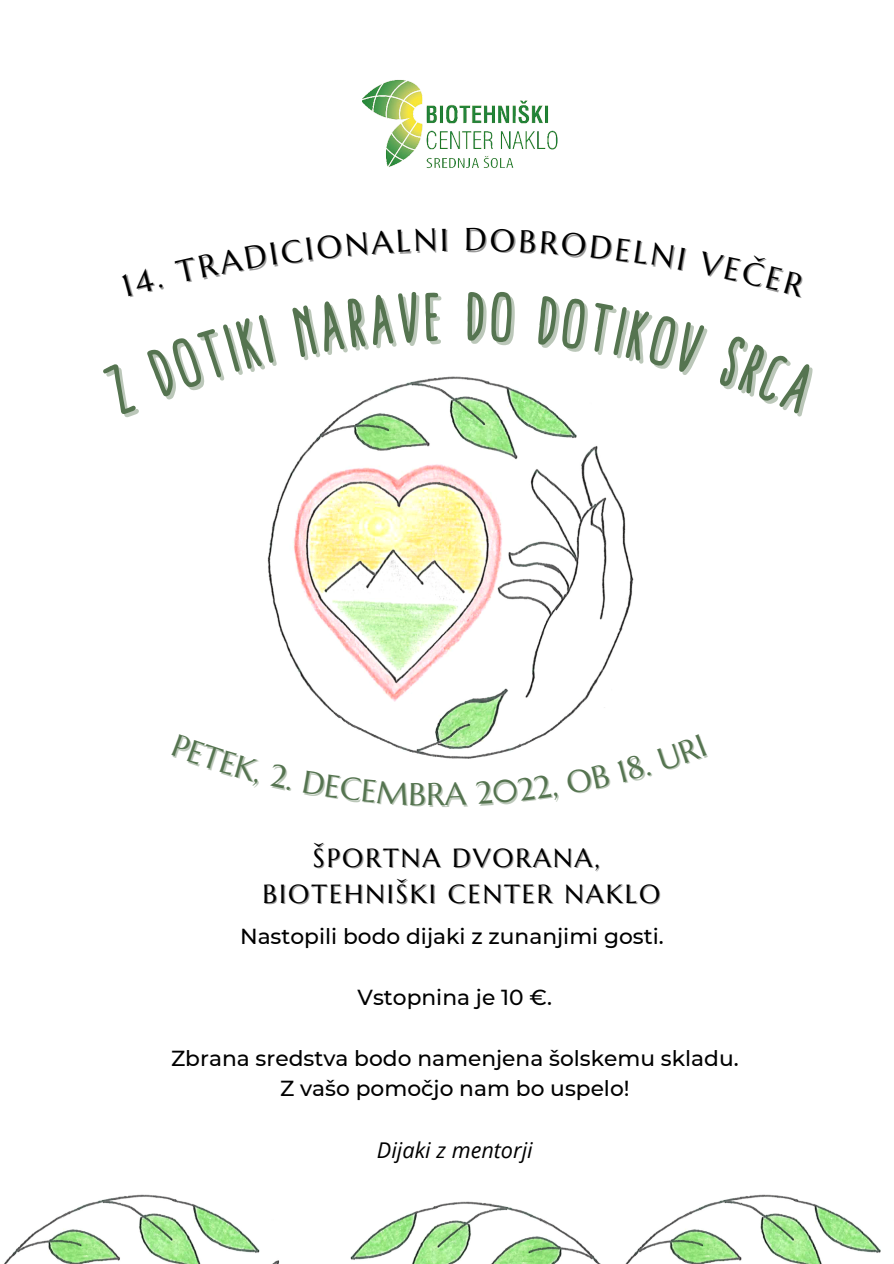
<style>
.page{position:relative;width:894px;height:1264px;background:#fff}
.page>*{position:absolute;margin:0;border:0;box-sizing:border-box;transform-origin:0 0}
.t1{font:31.5px "Marcellus";color:#557450}
.t2{font:26.25px/36px "Marcellus";letter-spacing:.08em;color:#000;text-align:center}
.t3{font:500 21.75px/30.5px "Montserrat";color:#000;text-align:center}
.t4{font:italic 21.75px "Open Sans";color:#000}
</style>
<div class="page">
<img style="left:362px;top:80px;width:196px;height:89px">
<img style="left:267px;top:376px;width:367px;height:383px">
<img style="left:4px;top:1194px;width:276px;height:69px">
<img style="left:350px;top:1201px;width:249px;height:62px">
<img style="left:626px;top:1194px;width:255px;height:69px">
<svg style="left:267px;top:376px;width:7px;height:21px"></svg>
<svg style="left:520px;top:376px;width:114px;height:38px"></svg>
<svg style="left:616px;top:734px;width:18px;height:25px"></svg>
<h1 class="t1" style="left:426px;top:774px;width:20px">R</h1>
<p class="t2" style="left:262px;top:839px;width:399px">ŠPORTNA DVORANA,<br>BIOTEHNIŠKI CENTER NAKLO</p>
<p class="t3" style="left:240px;top:921px;width:425px">Nastopili bodo dijaki z zunanjimi gosti.</p>
<p class="t3" style="left:357px;top:982px;width:196px">Vstopnina je 10 €.</p>
<p class="t3" style="left:171px;top:1042px;width:569px">Zbrana sredstva bodo namenjena šolskemu skladu.<br>Z vašo pomočjo nam bo uspelo!</p>
<p class="t4" style="left:377px;top:1135px;width:157px">Dijaki z mentorji</p>
</div>
